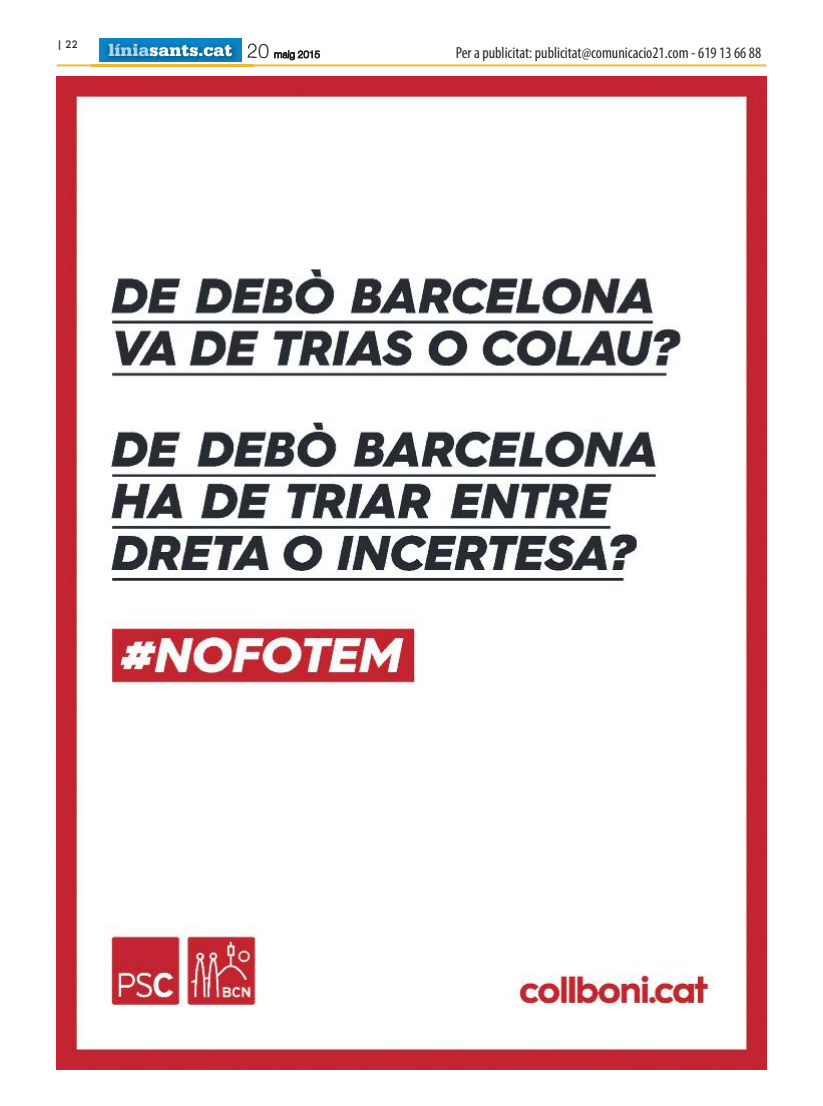
<style>
.page{position:relative;width:823px;height:1106px;background:#fff}
.page>*{position:absolute;margin:0;border:0;box-sizing:border-box;transform-origin:0 0}
.t1{font:900 18px "Serifa";color:#fff}
.t2{font:condensed 16px "Myriad Pro";color:#272627}
.t3{font:500 10px "Futura";color:#272627}
.s1{color:#a7d8f7}
.s2{font-family:"Helvetica Neue";font-weight:300;font-size:20px;color:#272627}
</style>
<div class="page">
<hr style="left:57px;top:64px;width:708px;height:2px;background:#edbb34">
<img style="left:92px;top:38px;width:161px;height:39px">
<img style="left:247px;top:43px;width:6px;height:15px">
<img style="left:99px;top:39px;width:143px;height:23px">
<img style="left:57px;top:77px;width:708px;height:992px">
<p class="t3" style="left:57px;top:39px;width:23px">|22</p>
<p class="t1" style="left:108px;top:44px;width:213px"><span class="s1">línia</span>sants.cat <span class="s2">20</span> <sub>maig</sub> <sub>2015</sub></p>
<p class="t2" style="left:455px;top:47px;width:307px">Per a publicitat: publicitat@comunicacio21.com - 619 13 66 88</p>
</div>
